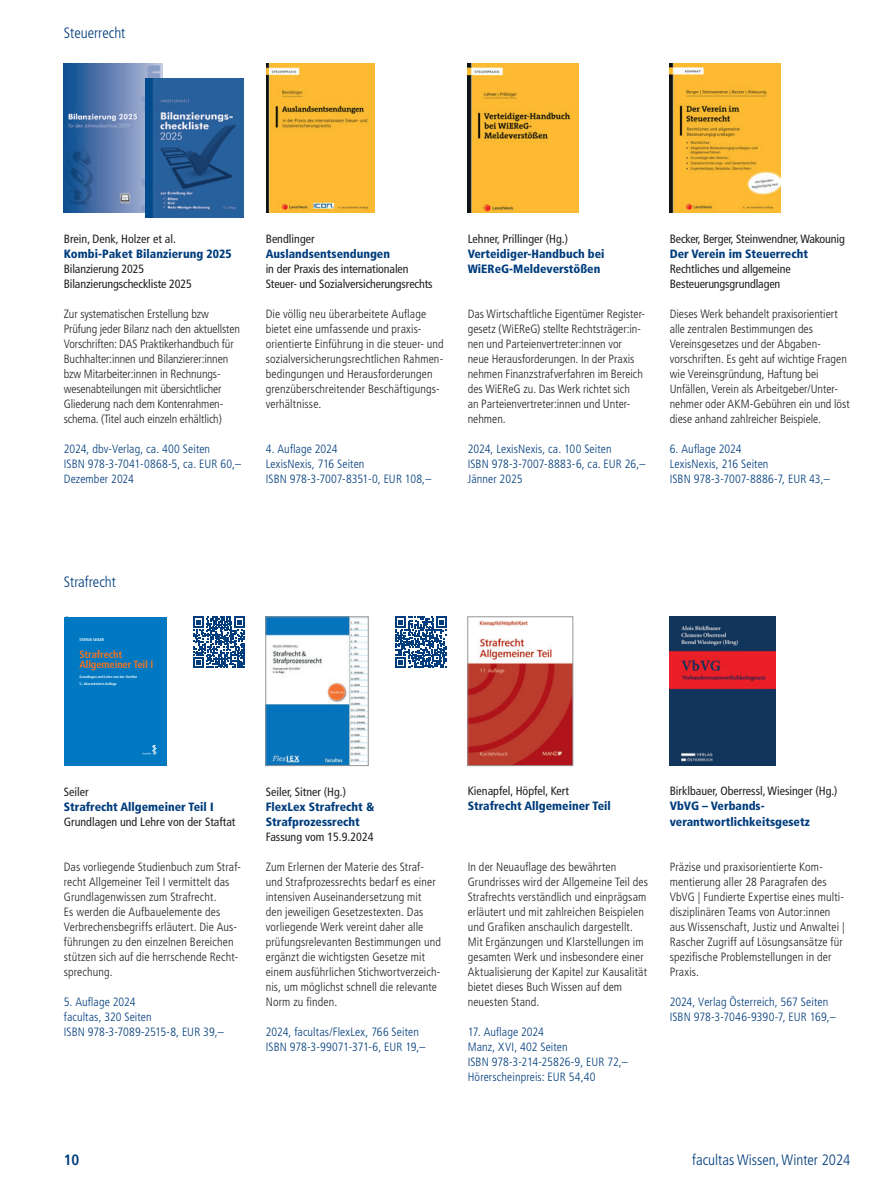
<style>
.page{position:relative;width:893px;height:1191px;background:#fff}
.page>*{position:absolute;margin:0;border:0;box-sizing:border-box;transform-origin:0 0}
.redak_bold_10_15{font:300 condensed 15px "Frutiger LT Std";color:#013d7d}
.t1{font:700 condensed 15px "Frutiger LT Std";color:#013d7d}
.buch_txt_8_10pt{font:300 condensed 12px/15px "Frutiger LT Std";letter-spacing:.01em;color:#231f20}
.buch_txt_8_10pt-2{font:300 condensed 12px "Frutiger LT Std";letter-spacing:.01em;color:#013d7d}
.buch_h2_8pt_bold{font:condensed 12px/15px "Frutiger LT Std";letter-spacing:-.01em;color:#231f20}
.buch_h2_8pt_bold-2{font:300 condensed 12px/15px "Frutiger LT Std";letter-spacing:-.01em;color:#231f20}
.buch_h2_8pt_bold-3{font:900 condensed 12px/15px "Frutiger LT Std";color:#013d7d}
.buch_h1_8_16pt_underline{font:900 condensed 12px "Frutiger LT Std";letter-spacing:.005em;color:#013d7d}
.t2{font:700 condensed 10.5px/10.6px "Frutiger LT Std";letter-spacing:-.01em;color:#f47321}
.t3{font:700 condensed 4.05px "Frutiger LT Std";color:#fff}
.t4{font:700 condensed 3.6px/6.9px "Frutiger LT Std";color:#fff}
</style>
<div class="page">
<img style="left:64px;top:64px;width:99px;height:149px">
<img style="left:146px;top:79px;width:98px;height:139px">
<img style="left:267px;top:64px;width:108px;height:149px">
<img style="left:468px;top:64px;width:110px;height:149px">
<img style="left:670px;top:64px;width:110px;height:149px">
<div style="left:64px;top:617px;width:102px;height:148px;background:#0079c2"></div>
<svg style="left:143px;top:745px;width:14px;height:9px"></svg>
<img style="left:268px;top:618px;width:98px;height:146px">
<div style="left:266px;top:616px;width:102px;height:150px;border:1px solid #939598"></div>
<img style="left:470px;top:620px;width:101px;height:144px">
<div style="left:468px;top:616px;width:105px;height:150px;border:1px solid #939598"></div>
<img style="left:670px;top:617px;width:105px;height:148px">
<svg style="left:193px;top:616px;width:52px;height:52px"></svg>
<svg style="left:395px;top:616px;width:52px;height:52px"></svg>
<p class="redak_bold_10_15" style="left:64px;top:24px;width:63px">Steuerrecht</p>
<p class="buch_h2_8pt_bold" style="left:64px;top:231px;width:114px">Brein, Denk, Holzer et al.</p>
<p class="buch_h1_8_16pt_underline" style="left:64px;top:246px;width:169px">Kombi-Paket Bilanzierung 2025</p>
<p class="buch_h2_8pt_bold" style="left:64px;top:261px;width:82px">Bilanzierung 2025</p>
<p class="buch_h2_8pt_bold" style="left:64px;top:276px;width:129px">Bilanzierungscheckliste 2025</p>
<p class="buch_h2_8pt_bold-2" style="left:64px;top:306px;width:178px">Zur systematischen Erstellung bzw Prüfung jeder Bilanz nach den aktuellsten Vorschriften: DAS Praktikerhandbuch für Buchhalter:innen und Bilanzierer:innen bzw Mitarbeiter:innen in Rechnungs&shy;wesenabteilungen mit übersichtlicher Gliederung nach dem Kontenrahmen&shy;schema. (Titel auch einzeln erhältlich)</p>
<p class="buch_txt_8_10pt-2" style="left:64px;top:442px;width:148px">2024, dbv-Verlag, ca. 400 Seiten</p>
<p class="buch_txt_8_10pt-2" style="left:64px;top:457px;width:179px">ISBN 978-3-7041-0868-5, ca. EUR 60,–</p>
<p class="buch_txt_8_10pt-2" style="left:64px;top:472px;width:72px">Dezember 2024</p>
<p class="buch_h2_8pt_bold" style="left:266px;top:231px;width:50px">Bendlinger</p>
<p class="buch_h2_8pt_bold-3" style="left:266px;top:246px;width:126px">Auslandsentsendungen</p>
<p class="buch_h2_8pt_bold" style="left:266px;top:261px;width:168px">in der Praxis des internationalen<br>Steuer- und Sozialversicherungsrechts</p>
<p class="buch_txt_8_10pt" style="left:266px;top:306px;width:180px">Die völlig neu überarbeitete Auflage bietet eine umfassende und praxis&shy;orientierte Einführung in die steuer- und sozialversicherungsrechtlichen Rahmen&shy;bedingungen und Herausforderungen grenzüberschreitender Beschäftigungs&shy;verhältnisse.</p>
<p class="buch_txt_8_10pt-2" style="left:266px;top:442px;width:73px">4. Auflage 2024</p>
<p class="buch_txt_8_10pt-2" style="left:266px;top:457px;width:100px">LexisNexis, 716 Seiten</p>
<p class="buch_txt_8_10pt-2" style="left:266px;top:472px;width:167px">ISBN 978-3-7007-8351-0, EUR 108,–</p>
<p class="buch_h2_8pt_bold" style="left:468px;top:231px;width:102px">Lehner, Prillinger (Hg.)</p>
<p class="buch_h2_8pt_bold-3" style="left:468px;top:246px;width:138px">Verteidiger-Handbuch bei<br>WiEReG-Meldeverstößen</p>
<p class="buch_txt_8_10pt" style="left:468px;top:306px;width:178px">Das Wirtschaftliche Eigentümer Register&shy;gesetz (WiEReG) stellte Rechtsträger:in&shy;nen und Parteienvertreter:innen vor neue Herausforderungen. In der Praxis nehmen Finanzstrafverfahren im Bereich des WiEReG zu. Das Werk richtet sich<br>an Parteienvertreter:innen und Unter&shy;nehmen.</p>
<p class="buch_txt_8_10pt-2" style="left:468px;top:441px;width:145px">2024, LexisNexis, ca. 100 Seiten</p>
<p class="buch_txt_8_10pt-2" style="left:468px;top:456px;width:179px">ISBN 978-3-7007-8883-6, ca. EUR 26,–</p>
<p class="buch_txt_8_10pt-2" style="left:468px;top:471px;width:56px">Jänner 2025</p>
<p class="buch_h2_8pt_bold" style="left:670px;top:231px;width:177px">Becker, Berger, Steinwendner, Wakounig</p>
<p class="buch_h2_8pt_bold-3" style="left:670px;top:246px;width:140px">Der Verein im Steuerrecht</p>
<p class="buch_h2_8pt_bold" style="left:670px;top:261px;width:122px">Rechtliches und allgemeine<br>Besteuerungsgrundlagen</p>
<p class="buch_txt_8_10pt" style="left:670px;top:306px;width:182px">Dieses Werk behandelt praxisorientiert alle zentralen Bestimmungen des Vereinsgesetzes und der Abgaben&shy;vorschriften. Es geht auf wichtige Fragen wie Vereinsgründung, Haftung bei Unfällen, Verein als Arbeitgeber/Unter&shy;nehmer oder AKM-Gebühren ein und löst diese anhand zahlreicher Beispiele.</p>
<p class="buch_txt_8_10pt-2" style="left:670px;top:441px;width:73px">6. Auflage 2024</p>
<p class="buch_txt_8_10pt-2" style="left:670px;top:456px;width:100px">LexisNexis, 216 Seiten</p>
<p class="buch_txt_8_10pt-2" style="left:670px;top:471px;width:162px">ISBN 978-3-7007-8886-7, EUR 43,–</p>
<p class="redak_bold_10_15" style="left:64px;top:573px;width:54px">Strafrecht</p>
<p class="t3" style="left:80px;top:637px;width:26px">STEFAN SEILER</p>
<p class="t2" style="left:80px;top:648px;width:75px">Strafrecht<br>Allgemeiner Teil I</p>
<p class="t4" style="left:80px;top:673px;width:59px">Grundlagen und Lehre von der Straftat<br>5., überarbeitete Auflage</p>
<p class="buch_h2_8pt_bold" style="left:64px;top:784px;width:26px">Seiler</p>
<p class="buch_h2_8pt_bold-3" style="left:64px;top:799px;width:151px">Strafrecht Allgemeiner Teil I</p>
<p class="buch_h2_8pt_bold" style="left:64px;top:814px;width:173px">Grundlagen und Lehre von der Staftat</p>
<p class="buch_txt_8_10pt" style="left:64px;top:859px;width:179px">Das vorliegende Studienbuch zum Straf&shy;recht Allgemeiner Teil I vermittelt das Grundlagenwissen zum Strafrecht.<br>Es werden die Aufbauelemente des Verbrechensbegriffs erläutert. Die Aus&shy;führungen zu den einzelnen Bereichen stützen sich auf die herrschende Recht&shy;sprechung.</p>
<p class="buch_txt_8_10pt-2" style="left:64px;top:995px;width:73px">5. Auflage 2024</p>
<p class="buch_txt_8_10pt-2" style="left:64px;top:1010px;width:89px">facultas, 320 Seiten</p>
<p class="buch_txt_8_10pt-2" style="left:64px;top:1025px;width:162px">ISBN 978-3-7089-2515-8, EUR 39,–</p>
<p class="buch_h2_8pt_bold" style="left:266px;top:784px;width:82px">Seiler, Sitner (Hg.)</p>
<p class="buch_h2_8pt_bold-3" style="left:266px;top:799px;width:110px">FlexLex Strafrecht &amp;<br>Strafprozessrecht</p>
<p class="buch_h2_8pt_bold" style="left:266px;top:829px;width:109px">Fassung vom 15.9.2024</p>
<p class="buch_txt_8_10pt" style="left:266px;top:859px;width:177px">Zum Erlernen der Materie des Straf&shy;und Strafprozessrechts bedarf es einer intensiven Auseinandersetzung mit<br>den jeweiligen Gesetzestexten. Das vorliegende Werk vereint daher alle prüfungsrelevanten Bestimmungen und ergänzt die wichtigsten Gesetze mit einem ausführlichen Stichwortverzeich&shy;nis, um möglichst schnell die relevante Norm zu finden.</p>
<p class="buch_txt_8_10pt-2" style="left:266px;top:1025px;width:155px">2024, facultas/FlexLex, 766 Seiten</p>
<p class="buch_txt_8_10pt-2" style="left:266px;top:1040px;width:161px">ISBN 978-3-99071-371-6, EUR 19,–</p>
<p class="buch_h2_8pt_bold" style="left:468px;top:784px;width:103px">Kienapfel, Höpfel, Kert</p>
<p class="buch_h2_8pt_bold-3" style="left:468px;top:798px;width:145px">Strafrecht Allgemeiner Teil</p>
<p class="buch_txt_8_10pt" style="left:468px;top:859px;width:182px">In der Neuauflage des bewährten Grundrisses wird der Allgemeine Teil des Strafrechts verständlich und einprägsam erläutert und mit zahlreichen Beispielen und Grafiken anschaulich dargestellt.<br>Mit Ergänzungen und Klarstellungen im gesamten Werk und insbesondere einer Aktualisierung der Kapitel zur Kausalität bietet dieses Buch Wissen auf dem neuesten Stand.</p>
<p class="buch_txt_8_10pt-2" style="left:468px;top:1024px;width:78px">17. Auflage 2024</p>
<p class="buch_txt_8_10pt-2" style="left:468px;top:1039px;width:101px">Manz, XVI, 402 Seiten</p>
<p class="buch_txt_8_10pt-2" style="left:468px;top:1054px;width:162px">ISBN 978-3-214-25826-9, EUR 72,–</p>
<p class="buch_txt_8_10pt-2" style="left:468px;top:1069px;width:129px">Hörerscheinpreis: EUR 54,40</p>
<p class="buch_h2_8pt_bold" style="left:670px;top:784px;width:169px">Birklbauer, Oberressl, Wiesinger (Hg.)</p>
<p class="buch_h2_8pt_bold-3" style="left:670px;top:798px;width:142px">VbVG – Verbands&shy;verantwortlichkeitsgesetz</p>
<p class="buch_txt_8_10pt" style="left:670px;top:859px;width:176px">Präzise und praxisorientierte Kom&shy;mentierung aller 28 Paragrafen des VbVG | Fundierte Expertise eines multi&shy;disziplinären Teams von Autor:innen aus Wissenschaft, Justiz und Anwaltei | Rascher Zugriff auf Lösungsansätze für spezifische Problemstellungen in der Praxis.</p>
<p class="buch_txt_8_10pt-2" style="left:670px;top:994px;width:160px">2024, Verlag Österreich, 567 Seiten</p>
<p class="buch_txt_8_10pt-2" style="left:670px;top:1009px;width:168px">ISBN 978-3-7046-9390-7, EUR 169,–</p>
<p class="t1" style="left:64px;top:1150px;width:17px">10</p>
<p class="redak_bold_10_15" style="left:692px;top:1151px;width:160px">facultas Wissen, Winter 2024</p>
</div>
